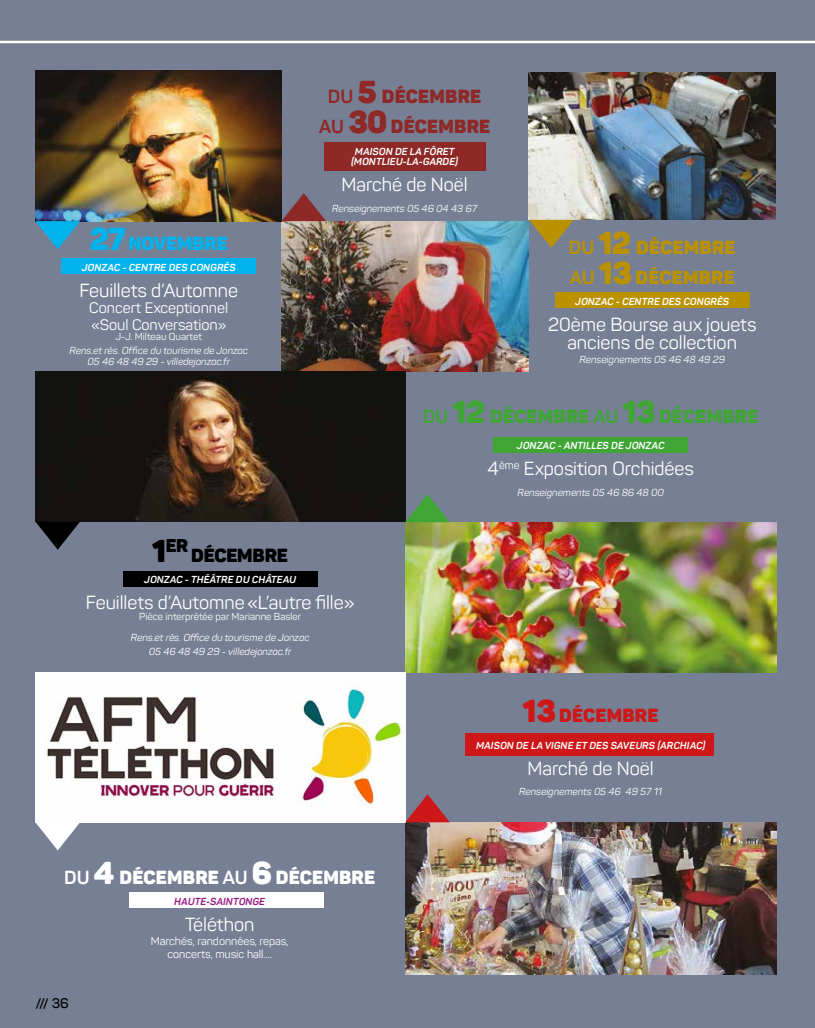
<style>
.page{position:relative;width:815px;height:1028px;background:#767f93}
.page>*{position:absolute;margin:0;border:0;box-sizing:border-box;transform-origin:0 0}
.t1{font:18.75px/18.8px "Panton";color:#fff;text-align:center}
.t2{font:900 18.75px/29.6px "Panton";letter-spacing:.01em;color:#ba9200}
.t3{font:900 18.75px "Panton";letter-spacing:.01em;color:#3fa535}
.t4{font:900 18.75px/29.6px "Panton";letter-spacing:.01em;color:#8e2927;text-align:center}
.t5{font:900 18.75px "Panton";letter-spacing:.01em;color:#fff}
.t6{font:900 18.75px "Panton";letter-spacing:.01em;color:#cd1719}
.t7{font:900 18.75px "Panton";letter-spacing:-.01em;color:#00b3ec}
.t8{font:900 18.75px "Panton";letter-spacing:-.01em;color:#000}
.t9{font:900 18.25px "Panton";color:#000}
.t10{font:15px/16.2px "Panton";color:#fff}
.t11{font:600 13.75px "Panton";color:#000}
.t12{font:11.25px/13.8px "Panton";color:#fff;text-align:center}
.t13{font:italic 10px/11.2px "Panton";color:#fff;text-align:center}
.t14{font:italic 700 10px/10px "Panton";letter-spacing:.01em;color:#fff;text-align:center}
.t15{font:10px "Panton";color:#fff}
.t16{font:italic 700 10px "Panton";letter-spacing:.01em;color:#951b81}
.s1{font-size:31.25px}
.s2{font-weight:700}
</style>
<div class="page">
<img style="left:405px;top:822px;width:371px;height:152px">
<img style="left:281px;top:221px;width:247px;height:150px">
<img style="left:35px;top:371px;width:370px;height:150px">
<img style="left:35px;top:71px;width:246px;height:150px">
<img style="left:405px;top:522px;width:371px;height:151px">
<img style="left:35px;top:672px;width:370px;height:150px">
<img style="left:529px;top:72px;width:247px;height:148px">
<div style="left:62px;top:259px;width:194px;height:15px;background:#00b3ec"></div>
<div style="left:129px;top:892px;width:195px;height:16px;background:#fff"></div>
<div style="left:555px;top:292px;width:194px;height:16px;background:#ba9200"></div>
<div style="left:123px;top:571px;width:194px;height:15px;background:#000"></div>
<div style="left:493px;top:437px;width:195px;height:16px;background:#3fa535"></div>
<div style="left:324px;top:143px;width:162px;height:28px;background:#8e2927"></div>
<div style="left:466px;top:733px;width:248px;height:23px;background:#cd1719"></div>
<hr style="left:0;top:41px;width:815px;height:2px;background:#fff">
<svg style="left:282px;top:193px;width:44px;height:28px"></svg>
<svg style="left:405px;top:494px;width:45px;height:28px"></svg>
<svg style="left:405px;top:794px;width:45px;height:28px"></svg>
<svg style="left:35px;top:221px;width:45px;height:28px"></svg>
<svg style="left:35px;top:521px;width:45px;height:28px"></svg>
<svg style="left:35px;top:822px;width:45px;height:28px"></svg>
<svg style="left:529px;top:220px;width:45px;height:28px"></svg>
<h1 class="t7" style="left:90px;top:232px;width:139px"><span class="s1">27</span>NOVEMBRE</h1>
<p class="t14" style="left:82px;top:263px;width:156px">JONZAC - CENTRE DES CONGRÈS</p>
<h1 class="t1" style="left:79px;top:281px;width:160px">Feuillets d’Automne</h1>
<h3 class="t10" style="left:89px;top:300px;width:140px">Concert Exceptionnel «Soul Conversation»</h3>
<p class="t15" style="left:115px;top:331px;width:88px">J-J. Milteau Quartet</p>
<p class="t13" style="left:69px;top:345px;width:180px">Rens.et rés. Office du tourisme de Jonzac<br>05 46 48 49 29 - villedejonzac.fr</p>
<h1 class="t4" style="left:319px;top:82px;width:173px"><span class="s2">DU</span> <span class="s1">5</span> DÉCEMBRE<br><span class="s2">AU</span> <span class="s1">30</span> DÉCEMBRE</h1>
<p class="t14" style="left:351px;top:147px;width:109px">MAISON DE LA FÔRET (MONTLIEU-LA-GARDE)</p>
<h1 class="t1" style="left:342px;top:175px;width:128px">Marché de Noël</h1>
<p class="t13" style="left:332px;top:203px;width:146px">Renseignements 05 46 04 43 67</p>
<h1 class="t2" style="left:569px;top:233px;width:168px"><span class="s2">DU</span> <span class="s1">12</span> DÉCEMBRE<br><span class="s2">AU</span> <span class="s1">13</span> DÉCEMBRE</h1>
<p class="t14" style="left:575px;top:296px;width:156px">JONZAC - CENTRE DES CONGRÈS</p>
<h1 class="t1" style="left:548px;top:314px;width:210px">20ème Bourse aux jouets anciens de collection</h1>
<p class="t13" style="left:579px;top:354px;width:147px">Renseignements 05 46 48 49 29</p>
<h1 class="t3" style="left:423px;top:404px;width:337px"><span class="s2">DU</span> <span class="s1">12</span> DÉCEMBRE <span class="s2">AU</span> <span class="s1">13</span> DÉCEMBRE</h1>
<p class="t14" style="left:517px;top:440px;width:149px">JONZAC - ANTILLES DE JONZAC</p>
<h1 class="t1" style="left:488px;top:459px;width:208px">4<sup>ème</sup> Exposition Orchidées</h1>
<p class="t13" style="left:518px;top:486px;width:147px">Renseignements 05 46 86 48 00</p>
<h2 class="t9" style="left:152px;top:533px;width:38px"><span class="s1">1</span>ER</h2>
<h1 class="t8" style="left:191px;top:543px;width:98px">DÉCEMBRE</h1>
<p class="t14" style="left:144px;top:574px;width:153px">JONZAC - THÉÂTRE DU CHÂTEAU</p>
<h1 class="t1" style="left:86px;top:593px;width:270px">Feuillets d’Automne«L’autre fille»</h1>
<p class="t15" style="left:139px;top:610px;width:163px">Pièce interprétée par Marianne Basler</p>
<p class="t13" style="left:131px;top:630px;width:180px;line-height:13.8px">Rens.et rés. Office du tourisme de Jonzac<br>05 46 48 49 29 - villedejonzac.fr</p>
<h1 class="t5" style="left:64px;top:865px;width:312px"><span class="s2">DU</span> <span class="s1">4</span> DÉCEMBRE <span class="s2">AU</span> <span class="s1">6</span> DÉCEMBRE</h1>
<p class="t16" style="left:174px;top:895px;width:92px">HAUTE-SAINTONGE</p>
<h1 class="t1" style="left:185px;top:915px;width:71px">Téléthon</h1>
<p class="t12" style="left:151px;top:933px;width:139px">Marchés, randonnées, repas, concerts, music hall....</p>
<h3 class="t11" style="left:35px;top:995px;width:35px">/// 3 6</h3>
<h1 class="t6" style="left:523px;top:703px;width:137px"><span class="s1">13</span> DÉCEMBRE</h1>
<p class="t14" style="left:476px;top:740px;width:231px">MAISON DE LA VIGNE ET DES SAVEURS (ARCHIAC)</p>
<h1 class="t1" style="left:528px;top:758px;width:128px">Marché de Noël</h1>
<p class="t13" style="left:519px;top:786px;width:145px">Renseignements 05 46 49 57 11</p>
</div>
